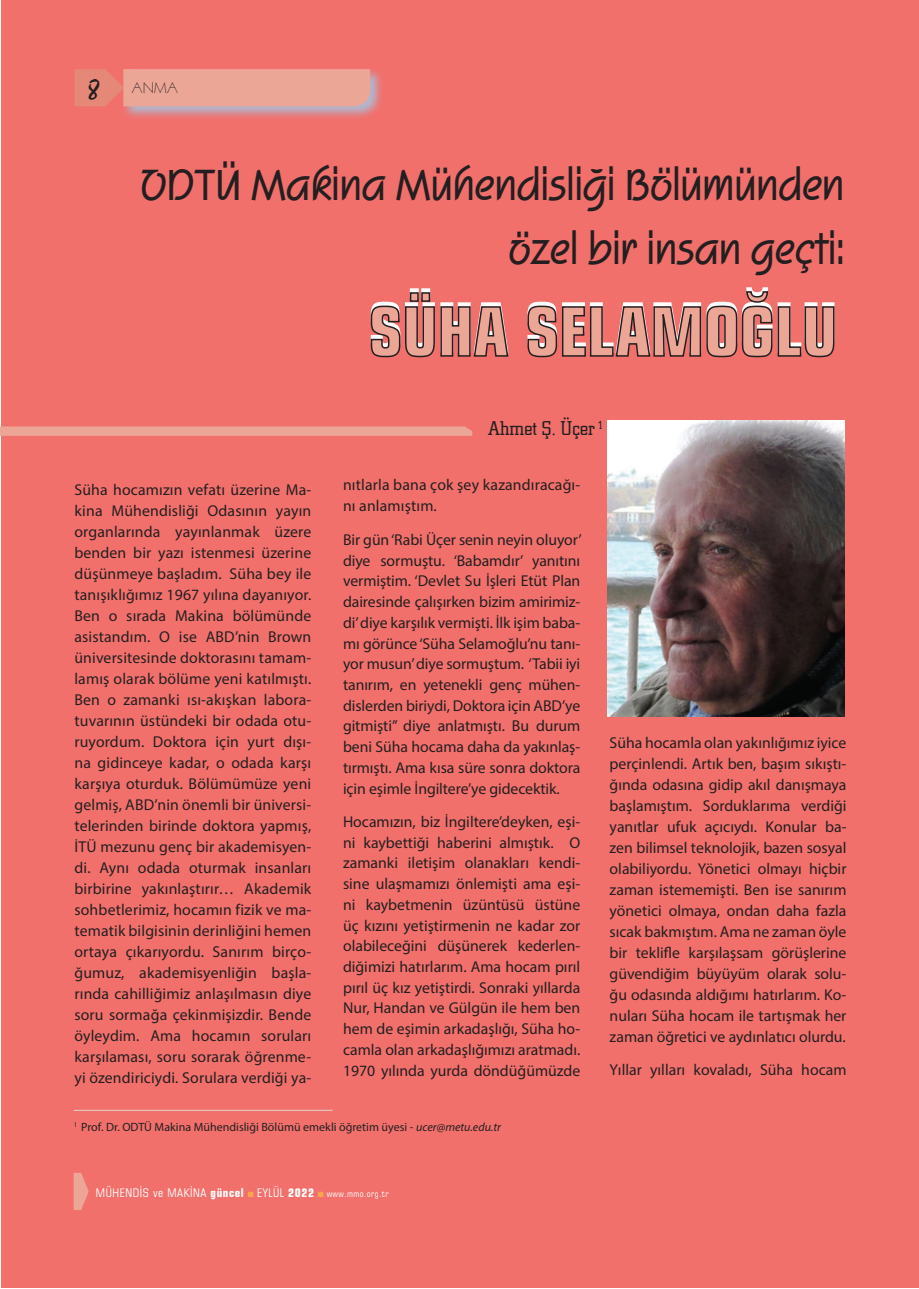
<style>
.page{position:relative;width:919px;height:1289px;background:#fff}
.page>*{position:absolute;margin:0;border:0;box-sizing:border-box;transform-origin:0 0}
.t1{font:700 condensed 67.5px "Square 721 BT";color:#fff}
.t2{font:700 45px/64.2px "Squire D";color:#231f20;text-align:right}
.t3{font:300 20.25px "Square Slabserif 711 BT";color:#231f20}
.t4{font:15.75px/21px "Myriad Pro";color:#231f20;text-align:justify}
.t5{font:15px "Geometric 231 BT Light C";color:#231f20}
.t6{font:12px "Myriad Pro";color:#231f20}
.t7{font:condensed 12px "Square 721 BT";letter-spacing:.05em;color:#fff}
.s1{font-family:"TR Mystical Plain";font-size:27px}
.s2{font-style:italic}
.s3{font-weight:700}
.s4{font-size:9px}
</style>
<div class="page">
<div style="left:1px;top:1px;width:917px;height:1287px;background:#f2706c"></div>
<div style="left:121px;top:67px;width:263px;height:53px;background:#9bd0f0;opacity:.75"></div>
<svg style="left:74px;top:69px;width:296px;height:37px;background:#eba090"></svg>
<svg style="left:74px;top:1173px;width:14px;height:36px"></svg>
<svg style="left:370px;top:288px;width:139px;height:70px"></svg>
<svg style="left:527px;top:287px;width:308px;height:71px"></svg>
<hr style="left:74px;top:1109px;width:259px;height:1px;background:#e3d3cd">
<svg style="left:0;top:426px;width:472px;height:10px;background:#eca293"></svg>
<img style="left:607px;top:420px;width:237px;height:296px">
<p class="t5" style="left:88px;top:79px;width:91px"><span class="s1">8</span> ANMA</p>
<h2 class="t2" style="left:141px;top:152px;width:705px">ODTÜ Makina Mühendisliği Bölümünden özel bir insan geçti:</h2>
<h1 class="t1" style="left:369px;top:287px;width:470px">SÜHA SELAMOĞLU</h1>
<p class="t3" style="left:488px;top:416px;width:116px">Ahmet Ş. Üçer <sup>1</sup></p>
<p class="t4" style="left:74px;top:478px;width:238px">Süha hocamızın vefatı üzerine Ma&shy;kina Mühendisliği Odasının yayın organlarında yayınlanmak üzere benden bir yazı istenmesi üzerine düşünmeye başladım. Süha bey ile tanışıklığımız 1967 yılına dayanıyor.<br>Ben o sırada Makina bölümünde asistandım. O ise ABD’nin Brown üniversitesinde doktorasını tamam&shy;lamış olarak bölüme yeni katılmıştı.<br>Ben o zamanki ısı-akışkan labora&shy;tuvarının üstündeki bir odada otu&shy;ruyordum. Doktora için yurt dışı&shy;na gidinceye kadar, o odada karşı karşıya oturduk. Bölümümüze yeni gelmiş, ABD’nin önemli bir üniversi&shy;telerinden birinde doktora yapmış, İTÜ mezunu genç bir akademisyen&shy;di. Aynı odada oturmak insanları birbirine yakınlaştırır… Akademik sohbetlerimiz, hocamın fizik ve ma&shy;tematik bilgisinin derinliğini hemen ortaya çıkarıyordu. Sanırım birço&shy;ğumuz, akademisyenliğin başla&shy;rında cahilliğimiz anlaşılmasın diye soru sormağa çekinmişizdir. Bende öyleydim. Ama hocamın soruları karşılaması, soru sorarak öğrenme&shy;yi özendiriciydi. Sorulara verdiği ya-</p>
<p class="t4" style="left:343px;top:474px;width:239px">nıtlarla bana çok şey kazandıracağı&shy;nı anlamıştım.</p>
<p class="t4" style="left:343px;top:529px;width:240px">Bir gün ‘Rabi Üçer senin neyin oluyor’ diye sormuştu. ‘Babamdır’ yanıtını vermiştim. ‘Devlet Su İşleri Etüt Plan dairesinde çalışırken bizim amirimiz&shy;di’ diye karşılık vermişti. İlk işim baba&shy;mı görünce ‘Süha Selamoğlu’nu tanı&shy;yor musun’ diye sormuştum. ‘Tabii iyi tanırım, en yetenekli genç mühen&shy;dislerden biriydi, Doktora için ABD’ye gitmişti” diye anlatmıştı. Bu durum beni Süha hocama daha da yakınlaş&shy;tırmıştı. Ama kısa süre sonra doktora için eşimle İngiltere’ye gidecektik.</p>
<p class="t4" style="left:343px;top:811px;width:239px">Hocamızın, biz İngiltere’deyken, eşi&shy;ni kaybettiği haberini almıştık. O zamanki iletişim olanakları kendi&shy;sine ulaşmamızı önlemişti ama eşi&shy;ni kaybetmenin üzüntüsü üstüne üç kızını yetiştirmenin ne kadar zor olabileceğini düşünerek kederlen&shy;diğimizi hatırlarım. Ama hocam pırıl pırıl üç kız yetiştirdi. Sonraki yıllarda Nur, Handan ve Gülgün ile hem ben hem de eşimin arkadaşlığı, Süha ho&shy;camla olan arkadaşlığımızı aratmadı.<br>1970 yılında yurda döndüğümüzde</p>
<p class="t6" style="left:74px;top:1119px;width:429px"><sup>1</sup> Prof. Dr. ODTÜ Makina Mühendisliği Bölümü emekli öğretim üyesi - <span class="s2">ucer@metu.edu.tr</span></p>
<p class="t4" style="left:609px;top:731px;width:238px">Süha hocamla olan yakınlığımız iyice perçinlendi. Artık ben, başım sıkıştı&shy;ğında odasına gidip akıl danışmaya başlamıştım. Sorduklarıma verdiği yanıtlar ufuk açıcıydı. Konular ba&shy;zen bilimsel teknolojik, bazen sosyal olabiliyordu. Yönetici olmayı hiçbir zaman istememişti. Ben ise sanırım yönetici olmaya, ondan daha fazla sıcak bakmıştım. Ama ne zaman öyle bir teklifle karşılaşsam görüşlerine güvendiğim büyüyüm olarak solu&shy;ğu odasında aldığımı hatırlarım. Ko&shy;nuları Süha hocam ile tartışmak her zaman öğretici ve aydınlatıcı olurdu.</p>
<p class="t4" style="left:609px;top:1059px;width:238px">Yıllar yılları kovaladı, Süha hocam</p>
<p class="t7" style="left:96px;top:1185px;width:294px">MÜHENDİS ve MAKİNA <span class="s3">güncel</span> EYLÜL <span class="s3">2022</span> <span class="s4">www.mmo.org.tr</span></p>
</div>
